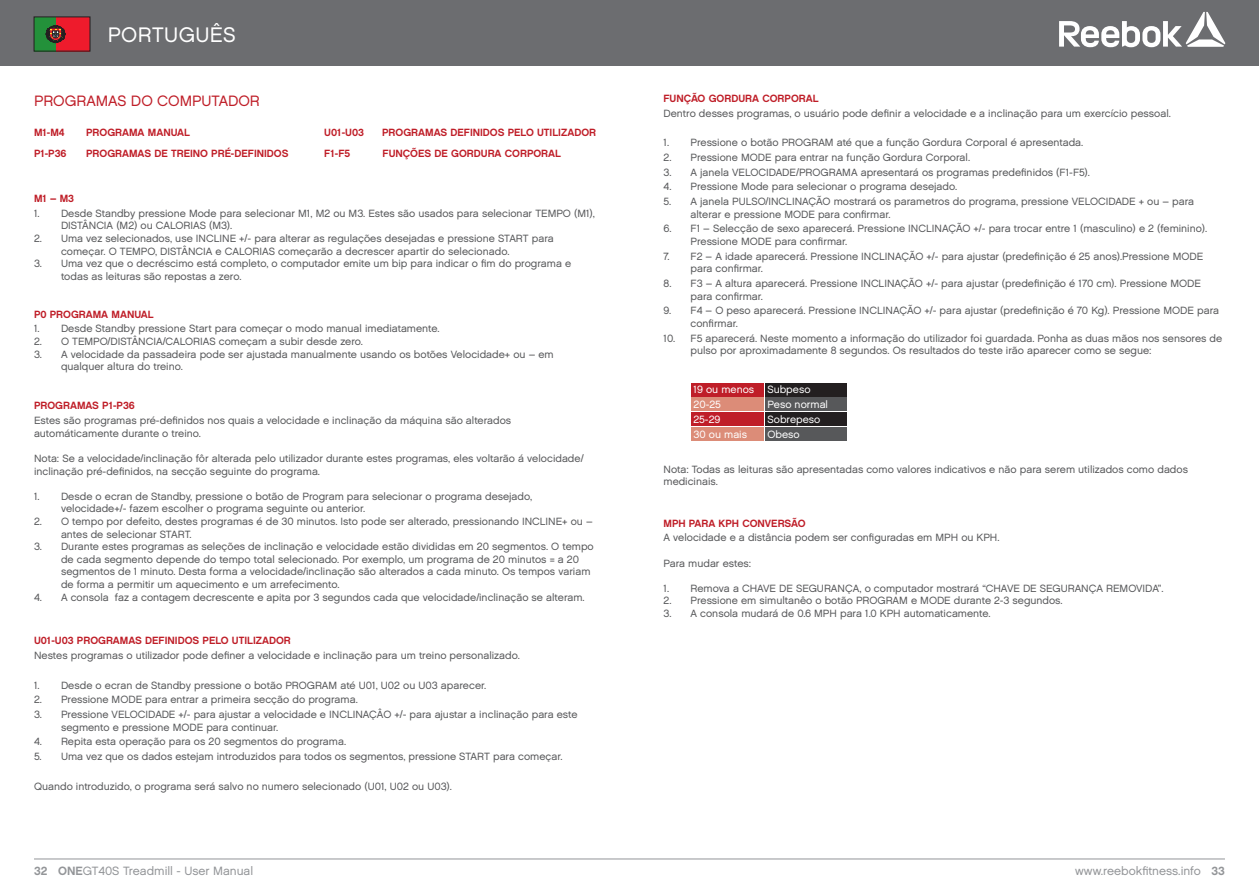
<style>
.page{position:relative;width:1259px;height:893px;background:#fff}
.page>*{position:absolute;margin:0;border:0;box-sizing:border-box;transform-origin:0 0}
.t1{font:21px "Reefont";letter-spacing:.02em;color:#fff}
.t2{font:15px "Reefont";color:#bf1e28}
.t3{font:12px "Reefont";color:#939598}
.t4{font:10.5px/12.6px "Reefont";color:#57585a}
.t5{font:700 10.5px "Reefont";color:#bf1e28}
.t6{font:10.5px "Reefont";color:#fff}
.s1{font-weight:700}
</style>
<div class="page">
<div style="left:0;top:0;width:1259px;height:66px;background:#6c6d70"></div>
<hr style="left:34px;top:859px;width:1191px;height:1px;background:#939598">
<svg style="left:1059px;top:12px;width:166px;height:35px"></svg>
<svg style="left:34px;top:17px;width:56px;height:34px;background:#92412f"></svg>
<div style="left:765px;top:427px;width:82px;height:14px;background:#57585a"></div>
<div style="left:765px;top:412px;width:82px;height:14px;background:#231f20"></div>
<div style="left:765px;top:398px;width:82px;height:13px;background:#57585a"></div>
<div style="left:765px;top:383px;width:82px;height:13px;background:#231f20"></div>
<div style="left:691px;top:427px;width:73px;height:14px;background:#dc8c78"></div>
<div style="left:691px;top:412px;width:73px;height:14px;background:#bf1e28"></div>
<div style="left:691px;top:398px;width:73px;height:13px;background:#dc8c78"></div>
<div style="left:691px;top:383px;width:73px;height:13px;background:#bf1e28"></div>
<p class="t1" style="left:108px;top:22px;width:129px">PORTUGUÊS</p>
<p class="t2" style="left:34px;top:92px;width:227px">PROGRAMAS DO COMPUTADOR</p>
<p class="t5" style="left:86px;top:126px;width:106px">PROGRAMA MANUAL</p>
<p class="t5" style="left:86px;top:147px;width:204px">PROGRAMAS DE TREINO PRÉ-DEFINIDOS</p>
<p class="t5" style="left:34px;top:125px;width:32px">M1-M4</p>
<p class="t5" style="left:34px;top:146px;width:34px">P1-P36</p>
<p class="t5" style="left:324px;top:125px;width:41px">U01-U03</p>
<p class="t5" style="left:324px;top:146px;width:27px">F1-F5</p>
<p class="t5" style="left:382px;top:125px;width:215px">PROGRAMAS DEFINIDOS PELO UTILIZADOR</p>
<p class="t5" style="left:382px;top:146px;width:180px">FUNÇÕES DE GORDURA CORPORAL</p>
<p class="t5" style="left:34px;top:192px;width:42px">M1 – M3</p>
<p class="t4" style="left:61px;top:207px;width:535px;text-indent:-27px">1. Desde Standby pressione Mode para selecionar M1, M2 ou M3. Estes são usados para selecionar TEMPO (M1),<br>DISTÂNCIA (M2) ou CALORIAS (M3).</p>
<p class="t4" style="left:61px;top:233px;width:494px;text-indent:-27px">2. Uma vez selecionados, use INCLINE +/- para alterar as regulações desejadas e pressione START para começar. O TEMPO, DISTÂNCIA e CALORIAS começarão a decrescer apartir do selecionado.</p>
<p class="t4" style="left:61px;top:258px;width:512px;text-indent:-27px">3. Uma vez que o decréscimo está completo, o computador emite um bip para indicar o fim do programa e todas as leituras são repostas a zero.</p>
<p class="t5" style="left:34px;top:307px;width:121px">P0 PROGRAMA MANUAL</p>
<p class="t4" style="left:34px;top:323px;width:407px">1. Desde Standby pressione Start para começar o modo manual imediatamente.</p>
<p class="t4" style="left:34px;top:336px;width:330px">2. O TEMPO/DISTÂNCIA/CALORIAS começam a subir desde zero.</p>
<p class="t4" style="left:61px;top:348px;width:494px;text-indent:-27px">3. A velocidade da passadeira pode ser ajustada manualmente usando os botões Velocidade+ ou – em qualquer altura do treino.</p>
<p class="t5" style="left:34px;top:399px;width:102px">PROGRAMAS P1-P36</p>
<p class="t4" style="left:34px;top:415px;width:479px">Estes são programas pré-definidos nos quais a velocidade e inclinação da máquina são alterados automáticamente durante o treino.</p>
<p class="t4" style="left:34px;top:453px;width:551px">Nota: Se a velocidade/inclinação fôr alterada pelo utilizador durante estes programas, eles voltarão á velocidade/ inclinação pré-definidos, na secção seguinte do programa.</p>
<p class="t4" style="left:61px;top:490px;width:473px;text-indent:-27px">1. Desde o ecran de Standby, pressione o botão de Program para selecionar o programa desejado, velocidade+/- fazem escolher o programa seguinte ou anterior.</p>
<p class="t4" style="left:61px;top:516px;width:533px;text-indent:-27px">2. O tempo por defeito, destes programas é de 30 minutos. Isto pode ser alterado, pressionando INCLINE+ ou – antes de selecionar START.</p>
<p class="t4" style="left:61px;top:541px;width:534px;text-indent:-27px">3. Durante estes programas as seleções de inclinação e velocidade estão divididas em 20 segmentos. O tempo de cada segmento depende do tempo total selecionado. Por exemplo, um programa de 20 minutos = a 20 segmentos de 1 minuto. Desta forma a velocidade/inclinação são alterados a cada minuto. Os tempos variam de forma a permitir um aquecimento e um arrefecimento.</p>
<p class="t4" style="left:34px;top:591px;width:552px">4. A consola faz a contagem decrescente e apita por 3 segundos cada que velocidade/inclinação se alteram.</p>
<p class="t5" style="left:34px;top:634px;width:258px">U01-U03 PROGRAMAS DEFINIDOS PELO UTILIZADOR</p>
<p class="t4" style="left:34px;top:650px;width:487px">Nestes programas o utilizador pode definer a velocidade e inclinação para um treino personalizado.</p>
<p class="t4" style="left:34px;top:679px;width:454px">1. Desde o ecran de Standby pressione o botão PROGRAM até U01, U02 ou U03 aparecer.</p>
<p class="t4" style="left:34px;top:694px;width:325px">2. Pressione MODE para entrar a primeira secção do programa.</p>
<p class="t4" style="left:61px;top:709px;width:518px;text-indent:-27px">3. Pressione VELOCIDADE +/- para ajustar a velocidade e INCLINAÇÂO +/- para ajustar a inclinação para este segmento e pressione MODE para continuar.</p>
<p class="t4" style="left:34px;top:736px;width:313px">4. Repita esta operação para os 20 segmentos do programa.</p>
<p class="t4" style="left:34px;top:751px;width:530px">5. Uma vez que os dados estejam introduzidos para todos os segmentos, pressione START para começar.</p>
<p class="t4" style="left:34px;top:780px;width:419px">Quando introduzido, o programa será salvo no numero selecionado (U01, U02 ou U03).</p>
<p class="t5" style="left:663px;top:92px;width:157px">FUNÇÃO GORDURA CORPORAL</p>
<p class="t4" style="left:663px;top:107px;width:509px">Dentro desses programas, o usuário pode definir a velocidade e a inclinação para um exercício pessoal.</p>
<p class="t4" style="left:663px;top:137px;width:421px">1. Pressione o botão PROGRAM até que a função Gordura Corporal é apresentada.</p>
<p class="t4" style="left:663px;top:152px;width:308px">2. Pressione MODE para entrar na função Gordura Corporal.</p>
<p class="t4" style="left:663px;top:166px;width:428px">3. A janela VELOCIDADE/PROGRAMA apresentará os programas predefinidos (F1-F5).</p>
<p class="t4" style="left:663px;top:181px;width:295px">4. Pressione Mode para selecionar o programa desejado.</p>
<p class="t4" style="left:690px;top:196px;width:505px;text-indent:-27px">5. A janela PULSO/INCLINAÇÃO mostrará os parametros do programa, pressione VELOCIDADE + ou – para alterar e pressione MODE para confirmar.</p>
<p class="t4" style="left:690px;top:223px;width:518px;text-indent:-27px">6. F1 – Selecção de sexo aparecerá. Pressione INCLINAÇÃO +/- para trocar entre 1 (masculino) e 2 (feminino).<br>Pressione MODE para confirmar.</p>
<p class="t4" style="left:690px;top:250px;width:514px;text-indent:-27px">7. F2 – A idade aparecerá. Pressione INCLINAÇÃO +/- para ajustar (predefinição é 25 anos).Pressione MODE para confirmar.</p>
<p class="t4" style="left:690px;top:278px;width:512px;text-indent:-27px">8. F3 – A altura aparecerá. Pressione INCLINAÇÃO +/- para ajustar (predefinição é 170 cm). Pressione MODE para confirmar.</p>
<p class="t4" style="left:690px;top:305px;width:530px;text-indent:-27px">9. F4 – O peso aparecerá. Pressione INCLINAÇÃO +/- para ajustar (predefinição é 70 Kg). Pressione MODE para confirmar.</p>
<p class="t4" style="left:690px;top:332px;width:533px;text-indent:-27px">10. F5 aparecerá. Neste momento a informação do utilizador foi guardada. Ponha as duas mãos nos sensores de pulso por aproximadamente 8 segundos. Os resultados do teste irão aparecer como se segue:</p>
<p class="t6" style="left:693px;top:383px;width:62px">19 ou menos</p>
<p class="t6" style="left:693px;top:398px;width:29px">20-25</p>
<p class="t6" style="left:693px;top:413px;width:29px">25-29</p>
<p class="t6" style="left:693px;top:428px;width:55px">30 ou mais</p>
<p class="t6" style="left:767px;top:383px;width:45px">Subpeso</p>
<p class="t6" style="left:767px;top:398px;width:62px">Peso normal</p>
<p class="t6" style="left:767px;top:413px;width:54px">Sobrepeso</p>
<p class="t6" style="left:767px;top:428px;width:34px">Obeso</p>
<p class="t4" style="left:663px;top:463px;width:526px">Nota: Todas as leituras são apresentadas como valores indicativos e não para serem utilizados como dados medicinais.</p>
<p class="t5" style="left:663px;top:516px;width:144px">MPH PARA KPH CONVERSÃO</p>
<p class="t4" style="left:663px;top:532px;width:337px">A velocidade e a distância podem ser configuradas em MPH ou KPH.</p>
<p class="t4" style="left:663px;top:557px;width:89px">Para mudar estes:</p>
<p class="t4" style="left:663px;top:582px;width:501px">1. Remova a CHAVE DE SEGURANÇA, o computador mostrará “CHAVE DE SEGURANÇA REMOVIDA”.</p>
<p class="t4" style="left:663px;top:595px;width:401px">2. Pressione em simultanêo o botão PROGRAM e MODE durante 2-3 segundos.</p>
<p class="t4" style="left:663px;top:608px;width:329px">3. A consola mudará de 0.6 MPH para 1.0 KPH automaticamente.</p>
<p class="t3" style="left:34px;top:863px;width:221px"><span class="s1">32 ONE</span>GT40S Treadmill - User Manual</p>
<p class="t3" style="left:1075px;top:863px;width:151px">www.reebokfitness.info <span class="s1">33</span></p>
</div>
